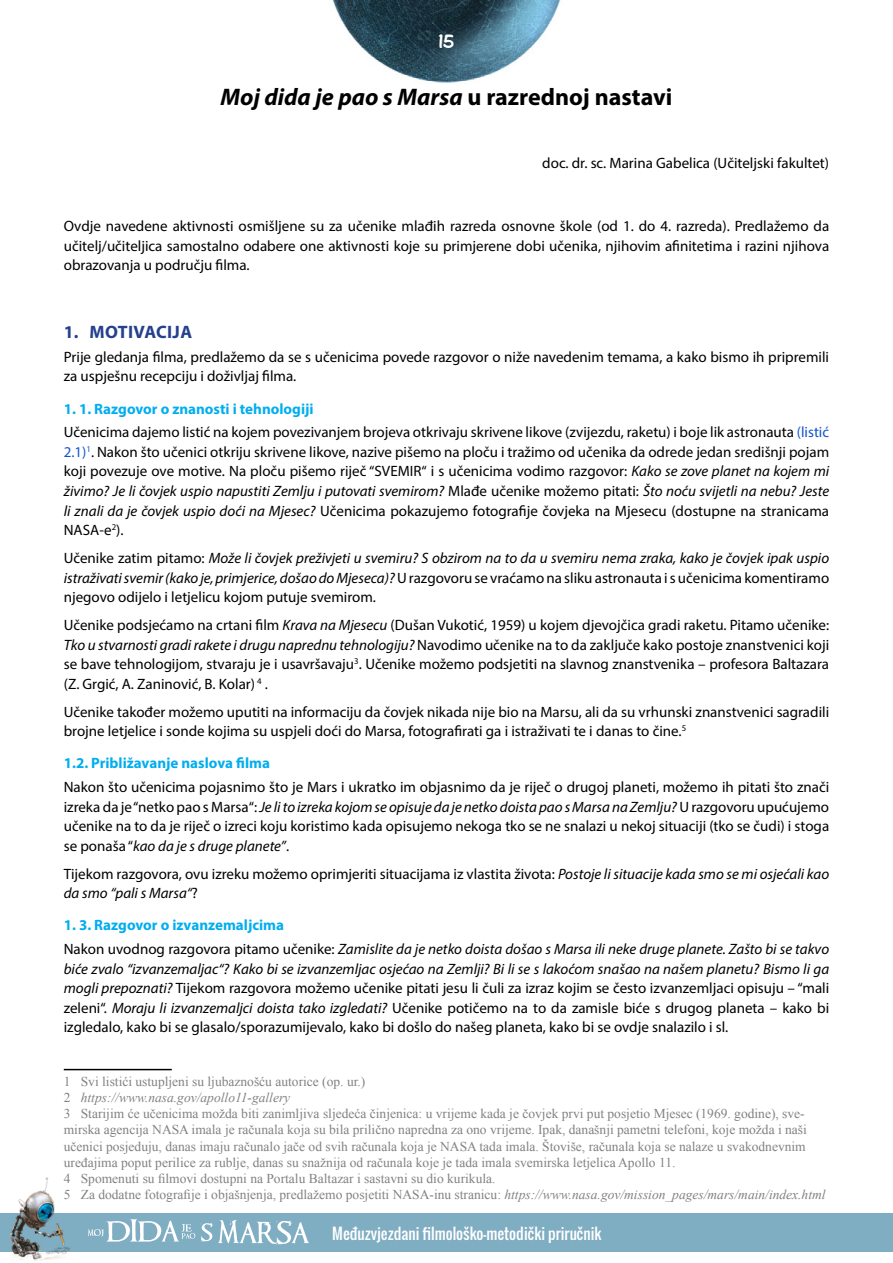
<style>
.page{position:relative;width:893px;height:1263px;background:#fff}
.page>*{position:absolute;margin:0;border:0;box-sizing:border-box;transform-origin:0 0}
.Heading_1{font:italic 700 24px "Myriad Pro";color:#000}
.t1{font:21px "MR RED";color:#fff}
.t2{font:700 18px "Myriad Pro";letter-spacing:.02em;color:#25408f}
.basic_p{font:15px/19.5px "Myriad Pro";color:#000;text-align:justify}
.basic_p-2{font:italic 15px/19.5px "Myriad Pro";color:#000;text-align:justify}
.t3{font:700 15px "Myriad Pro";color:#00aeef}
.t4{font:15px "Oswald";color:#fff}
.Footnote_text{font:13.5px/16.2px "Times New Roman";color:#808285}
.Footnote_text-2{font:italic 13.5px "Times New Roman";color:#808285}
.s1{font-style:normal}
.s2{color:#15c}
.s3{font-style:italic}
</style>
<div class="page">
<img style="left:34px;top:0;width:527px;height:1261px">
<div style="left:0;top:1213px;width:893px;height:39px;background:#7fadc2"></div>
<svg style="left:88px;top:1219px;width:221px;height:26px"></svg>
<img style="left:10px;top:1174px;width:63px;height:86px">
<hr style="left:64px;top:1069px;width:108px;height:1px;background:#000">
<h2 class="t1" style="left:439px;top:29px;width:17px">15</h2>
<p class="Heading_1" style="left:221px;top:81px;width:453px">Moj dida je pao s Marsa <span class="s1">u razrednoj nastavi</span></p>
<p class="basic_p" style="left:542px;top:153px;width:288px">doc. dr. sc. Marina Gabelica (Učiteljski fakultet)</p>
<p class="basic_p" style="left:64px;top:216px;width:767px">Ovdje navedene aktivnosti osmišljene su za učenike mlađih razreda osnovne škole (od 1. do 4. razreda). Predlažemo da učitelj/učiteljica samostalno odabere one aktivnosti koje su primjerene dobi učenika, njihovim afinitetima i razini njihova obrazovanja u području filma.</p>
<p class="t2" style="left:64px;top:320px;width:130px">1. MOTIVACIJA</p>
<p class="basic_p" style="left:64px;top:347px;width:767px">Prije gledanja filma, predlažemo da se s učenicima povede razgovor o niže navedenim temama, a kako bismo ih pripremili za uspješnu recepciju i doživljaj filma.</p>
<h2 class="t3" style="left:64px;top:399px;width:251px">1. 1. Razgovor o znanosti i tehnologiji</h2>
<p class="basic_p" style="left:64px;top:422px;width:767px">Učenicima dajemo listić na kojem povezivanjem brojeva otkrivaju skrivene likove (zvijezdu, raketu) i boje lik astronauta <span class="s2">(listić 2.1)</span><sup>1</sup>. Nakon što učenici otkriju skrivene likove, nazive pišemo na ploču i tražimo od učenika da odrede jedan središnji pojam koji povezuje ove motive. Na ploču pišemo riječ “SVEMIR“ i s učenicima vodimo razgovor: <span class="s3">Kako se zove planet na kojem mi živimo? Je li čovjek uspio napustiti Zemlju i putovati svemirom?</span> Mlađe učenike možemo pitati: <span class="s3">Što noću svijetli na nebu? Jeste li znali da je čovjek uspio doći na Mjesec?</span> Učenicima pokazujemo fotografije čovjeka na Mjesecu (dostupne na stranicama NASA-e<sup>2</sup>).</p>
<p class="basic_p-2" style="left:64px;top:548px;width:767px"><span class="s1">Učenike zatim pitamo:</span> Može li čovjek preživjeti u svemiru? S obzirom na to da u svemiru nema zraka, kako je čovjek ipak uspio istraživati svemir (kako je, primjerice, došao do Mjeseca)? <span class="s1">U razgovoru se vraćamo na sliku astronauta i s učenicima komentiramo njegovo odijelo i letjelicu kojom putuje svemirom.</span></p>
<p class="basic_p" style="left:64px;top:615px;width:767px">Učenike podsjećamo na crtani film <span class="s3">Krava na Mjesecu</span> (Dušan Vukotić, 1959) u kojem djevojčica gradi raketu. Pitamo učenike:<br><span class="s3">Tko u stvarnosti gradi rakete i drugu naprednu tehnologiju?</span> Navodimo učenike na to da zaključe kako postoje znanstvenici koji se bave tehnologijom, stvaraju je i usavršavaju<sup>3</sup>. Učenike možemo podsjetiti na slavnog znanstvenika – profesora Baltazara (Z. Grgić, A. Zaninović, B. Kolar) <sup>4</sup> .</p>
<p class="basic_p" style="left:64px;top:701px;width:767px">Učenike također možemo uputiti na informaciju da čovjek nikada nije bio na Marsu, ali da su vrhunski znanstvenici sagradili brojne letjelice i sonde kojima su uspjeli doći do Marsa, fotografirati ga i istraživati te i danas to čine.<sup>5</sup></p>
<h2 class="t3" style="left:64px;top:753px;width:208px">1.2. Približavanje naslova filma</h2>
<p class="basic_p" style="left:64px;top:777px;width:767px">Nakon što učenicima pojasnimo što je Mars i ukratko im objasnimo da je riječ o drugoj planeti, možemo ih pitati što znači izreka da je “netko pao s Marsa“: <span class="s3">Je li to izreka kojom se opisuje da je netko doista pao s Marsa na Zemlju?</span> U razgovoru upućujemo učenike na to da je riječ o izreci koju koristimo kada opisujemo nekoga tko se ne snalazi u nekoj situaciji (tko se čudi) i stoga se ponaša “<span class="s3">kao da je s druge planete”</span>.</p>
<p class="basic_p" style="left:64px;top:863px;width:767px">Tijekom razgovora, ovu izreku možemo oprimjeriti situacijama iz vlastita života: <span class="s3">Postoje li situacije kada smo se mi osjećali kao da smo “pali s Marsa“</span>?</p>
<h2 class="t3" style="left:64px;top:915px;width:222px">1. 3. Razgovor o izvanzemaljcima</h2>
<p class="basic_p" style="left:64px;top:939px;width:767px">Nakon uvodnog razgovora pitamo učenike: <span class="s3">Zamislite da je netko doista došao s Marsa ili neke druge planete. Zašto bi se takvo biće zvalo “izvanzemaljac“? Kako bi se izvanzemljac osjećao na Zemlji? Bi li se s lakoćom snašao na našem planetu? Bismo li ga mogli prepoznati?</span> Tijekom razgovora možemo učenike pitati jesu li čuli za izraz kojim se često izvanzemljaci opisuju – “mali zeleni“. <span class="s3">Moraju li izvanzemaljci doista tako izgledati?</span> Učenike potičemo na to da zamisle biće s drugog planeta – kako bi izgledalo, kako bi se glasalo/sporazumijevalo, kako bi došlo do našeg planeta, kako bi se ovdje snalazilo i sl.</p>
<p class="Footnote_text" style="left:64px;top:1073px;width:303px">1 Svi listići ustupljeni su ljubaznošću autorice (op. ur.)</p>
<p class="Footnote_text-2" style="left:64px;top:1088px;width:228px"><span class="s1">2</span> https://www.nasa.gov/apollo11-gallery</p>
<p class="Footnote_text" style="left:64px;top:1105px;width:745px">3 Starijim će učenicima možda biti zanimljiva sljedeća činjenica: u vrijeme kada je čovjek prvi put posjetio Mjesec (1969. godine), sve&shy;mirska agencija NASA imala je računala koja su bila prilično napredna za ono vrijeme. Ipak, današnji pametni telefoni, koje možda i naši učenici posjeduju, danas imaju računalo jače od svih računala koja je NASA tada imala. Štoviše, računala koja se nalaze u svakodnevnim uređajima poput perilice za rublje, danas su snažnija od računala koje je tada imala svemirska letjelica Apollo 11.</p>
<p class="Footnote_text" style="left:64px;top:1170px;width:433px">4 Spomenuti su filmovi dostupni na Portalu Baltazar i sastavni su dio kurikula.</p>
<p class="Footnote_text" style="left:64px;top:1186px;width:763px">5 Za dodatne fotografije i objašnjenja, predlažemo posjetiti NASA-inu stranicu: <span class="s3">https://www.nasa.gov/mission_pages/mars/main/index.html</span></p>
<p class="t4" style="left:332px;top:1222px;width:271px">Međuzvjezdani filmološko-metodički priručnik</p>
</div>
